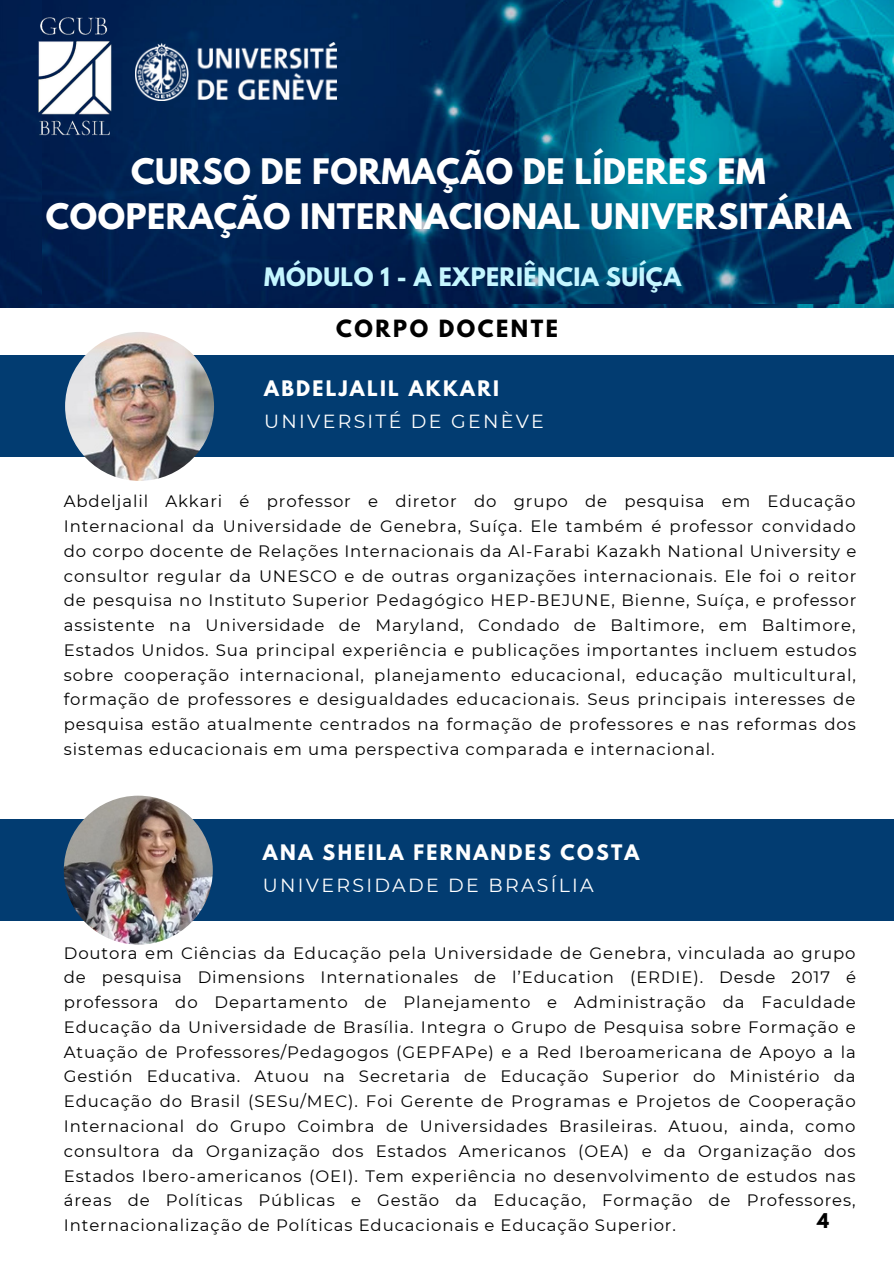
<style>
.page{position:relative;width:894px;height:1264px;background:#fff}
.page>*{position:absolute;margin:0;border:0;box-sizing:border-box;transform-origin:0 0}
.t1{font:700 31.2px/44.7px "League Spartan";letter-spacing:.02em;color:#fff;text-align:center}
.t2{font:700 22.5px "League Spartan";letter-spacing:.02em;color:#c5f6ff}
.t3{font:700 21px "League Spartan";letter-spacing:.12em;color:#000}
.t4{font:18.9px "Montserrat";letter-spacing:.12em;color:#fff}
.t5{font:700 18.9px "League Spartan";letter-spacing:.12em;color:#fff}
.t6{font:700 18px "League Spartan";color:#000}
.t7{font:16.5px/24.8px "Montserrat";letter-spacing:.055em;color:#000;text-align:justify}
</style>
<div class="page">
<img style="left:0;top:0;width:893px;height:307px">
<img style="left:43px;top:0;width:850px;height:304px">
<div style="left:0;top:356px;width:893px;height:101px;background:#023c71"></div>
<img style="left:65px;top:332px;width:149px;height:149px;border-radius:50%">
<img style="left:11px;top:11px;width:129px;height:129px">
<img style="left:135px;top:43px;width:201px;height:57px">
<div style="left:0;top:819px;width:893px;height:101px;background:#023c71"></div>
<img style="left:64px;top:795px;width:149px;height:149px;border-radius:50%">
<p class="t1" style="left:46px;top:153px;width:806px">CURSO DE FORMAÇÃO DE LÍDERES EM<br>COOPERAÇÃO INTERNACIONAL UNIVERSITÁRIA</p>
<p class="t2" style="left:264px;top:265px;width:418px">MÓDULO 1 - A EXPERIÊNCIA SUÍÇA</p>
<p class="t3" style="left:336px;top:318px;width:223px">CORPO DOCENTE</p>
<p class="t5" style="left:264px;top:379px;width:236px">ABDELJALIL AKKARI</p>
<p class="t4" style="left:264px;top:410px;width:281px">UNIVERSITÉ DE GENÈVE</p>
<p class="t7" style="left:64px;top:489px;width:793px">Abdeljalil Akkari é professor e diretor do grupo de pesquisa em Educação Internacional da Universidade de Genebra, Suíça. Ele também é professor convidado do corpo docente de Relações Internacionais da Al-Farabi Kazakh National University e consultor regular da UNESCO e de outras organizações internacionais. Ele foi o reitor de pesquisa no Instituto Superior Pedagógico HEP-BEJUNE, Bienne, Suíça, e professor assistente na Universidade de Maryland, Condado de Baltimore, em Baltimore, Estados Unidos. Sua principal experiência e publicações importantes incluem estudos sobre cooperação internacional, planejamento educacional, educação multicultural, formação de professores e desigualdades educacionais. Seus principais interesses de pesquisa estão atualmente centrados na formação de professores e nas reformas dos sistemas educacionais em uma perspectiva comparada e internacional.</p>
<p class="t5" style="left:263px;top:842px;width:378px">ANA SHEILA FERNANDES COSTA</p>
<p class="t4" style="left:263px;top:873px;width:332px">UNIVERSIDADE DE BRASÍLIA</p>
<p class="t7" style="left:64px;top:940px;width:793px">Doutora em Ciências da Educação pela Universidade de Genebra, vinculada ao grupo de pesquisa Dimensions Internationales de l’Education (ERDIE). Desde 2017 é professora do Departamento de Planejamento e Administração da Faculdade Educação da Universidade de Brasília. Integra o Grupo de Pesquisa sobre Formação e Atuação de Professores/Pedagogos (GEPFAPe) e a Red Iberoamericana de Apoyo a la Gestión Educativa. Atuou na Secretaria de Educação Superior do Ministério da Educação do Brasil (SESu/MEC). Foi Gerente de Programas e Projetos de Cooperação Internacional do Grupo Coimbra de Universidades Brasileiras. Atuou, ainda, como consultora da Organização dos Estados Americanos (OEA) e da Organização dos Estados Ibero-americanos (OEI). Tem experiência no desenvolvimento de estudos nas áreas de Políticas Públicas e Gestão da Educação, Formação de Professores, Internacionalização de Políticas Educacionais e Educação Superior.</p>
<p class="t6" style="left:817px;top:1211px;width:13px">4</p>
</div>
